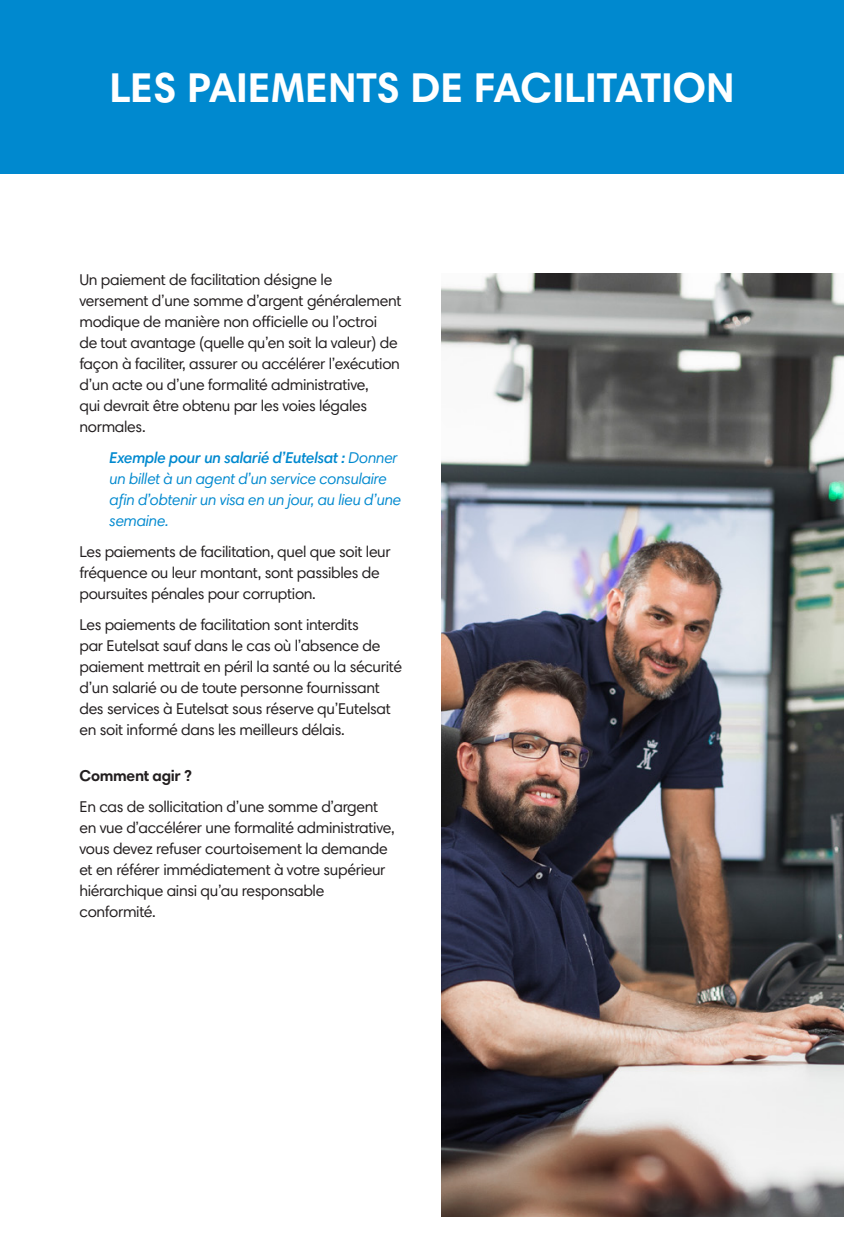
<style>
.page{position:relative;width:844px;height:1241px;background:#fff}
.page>*{position:absolute;margin:0;border:0;box-sizing:border-box;transform-origin:0 0}
.Style_de_paragraphe{font:700 42px "Harmonia Sans Pro Cyr";color:#fff}
.t1{font:15.75px/21px "Harmonia Sans Pro Cyr";letter-spacing:-.02em;color:#231f20}
.t2{font:italic 15.75px/21px "Harmonia Sans Pro Cyr";letter-spacing:-.02em;color:#0089cf}
.t3{font:700 15.75px "Harmonia Sans Pro Cyr";letter-spacing:-.02em;color:#231f20}
.s1{font-weight:600}
</style>
<div class="page">
<div style="left:0;top:0;width:843px;height:174px;background:#0089cf"></div>
<img style="left:441px;top:273px;width:402px;height:942px">
<p class="Style_de_paragraphe" style="left:109px;top:61px;width:626px">LES PAIEMENTS DE FACILITATION</p>
<p class="t1" style="left:79px;top:268px;width:323px">Un paiement de facilitation désigne le versement d’une somme d’argent généralement modique de manière non officielle ou l’octroi<br>de tout avantage (quelle qu’en soit la valeur) de façon à faciliter, assurer ou accélérer l’exécution d’un acte ou d’une formalité administrative,<br>qui devrait être obtenu par les voies légales normales.</p>
<p class="t2" style="left:109px;top:446px;width:293px"><span class="s1">Exemple pour un salarié d’Eutelsat :</span> Donner un billet à un agent d’un service consulaire afin d’obtenir un visa en un jour, au lieu d’une semaine.</p>
<p class="t1" style="left:79px;top:540px;width:313px">Les paiements de facilitation, quel que soit leur fréquence ou leur montant, sont passibles de poursuites pénales pour corruption.</p>
<p class="t1" style="left:79px;top:613px;width:324px">Les paiements de facilitation sont interdits<br>par Eutelsat sauf dans le cas où l’absence de paiement mettrait en péril la santé ou la sécurité d’un salarié ou de toute personne fournissant des services à Eutelsat sous réserve qu’Eutelsat en soit informé dans les meilleurs délais.</p>
<p class="t3" style="left:79px;top:765px;width:114px">Comment agir ?</p>
<p class="t1" style="left:79px;top:795px;width:317px">En cas de sollicitation d’une somme d’argent en vue d’accélérer une formalité administrative, vous devez refuser courtoisement la demande et en référer immédiatement à votre supérieur hiérarchique ainsi qu’au responsable conformité.</p>
</div>
